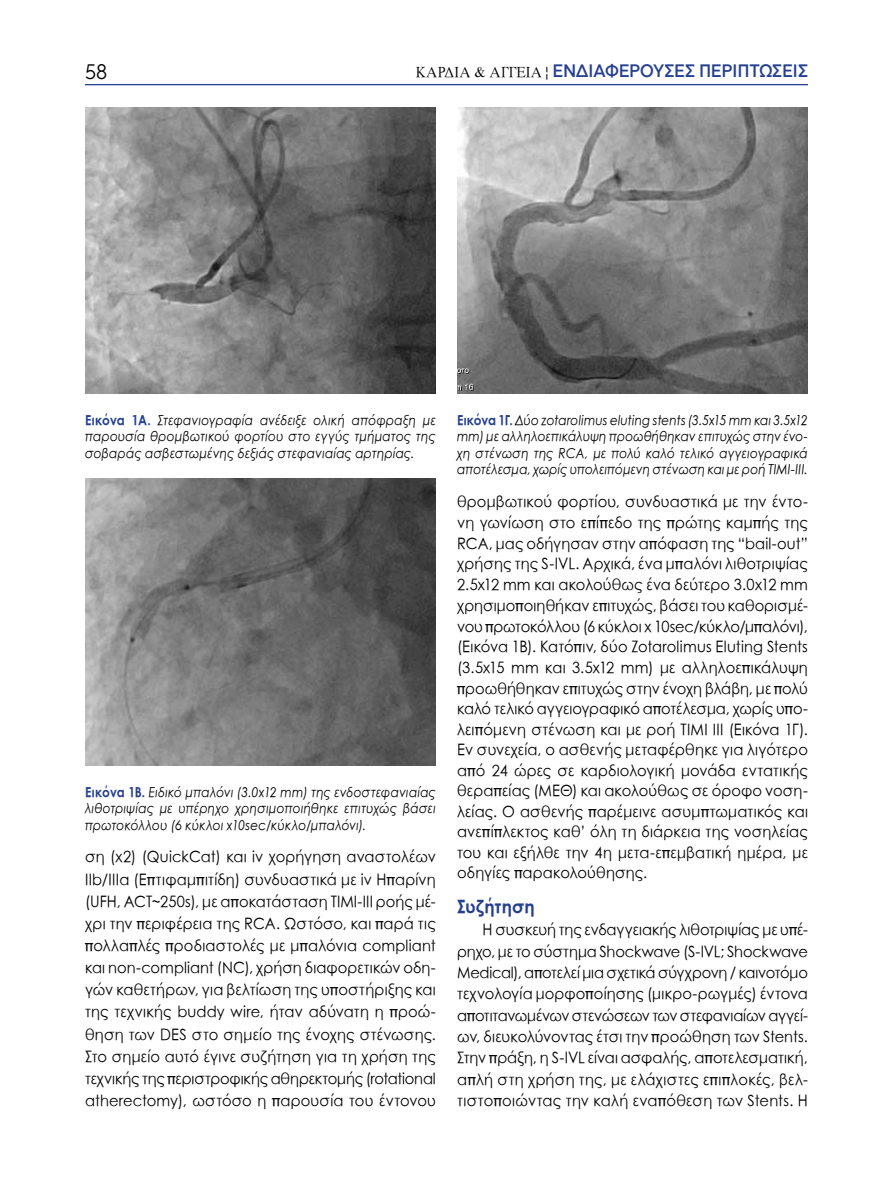
<style>
.page{position:relative;width:893px;height:1191px;background:#fff}
.page>*{position:absolute;margin:0;border:0;box-sizing:border-box;transform-origin:0 0}
.t1{font:21px "Abrade";color:#000;scale:.95 1}
.t2{font:600 18px "Abrade";letter-spacing:.01em;color:#25408f;scale:.95 1}
.t3{font:18px "SK Century Gothic Pol Uni W Bold";letter-spacing:.005em;color:#25408f;scale:.95 1}
.t4{font:15.45px/20.5px "SK Century Gothic Pol Uni W";letter-spacing:.01em;color:#000;text-align:justify;scale:.95 1}
.t5{font:13.5px/16.5px "SK Century Gothic Pol Uni W Italic";letter-spacing:.015em;color:#000;text-align:justify;scale:.9 1}
.s1{font-family:"Mg Old Times UC Pol Normal";font-weight:400;font-size:15px;color:#000}
.s2{font-family:"SK Century Gothic Pol Uni W Bold";color:#25408f}
</style>
<div class="page">
<hr style="left:85px;top:84px;width:723px;height:1px;background:#25408f">
<img style="left:85px;top:107px;width:351px;height:286px">
<img style="left:85px;top:479px;width:351px;height:286px">
<img style="left:457px;top:107px;width:351px;height:286px">
<h1 class="t1" style="left:85px;top:58px;width:25px">58</h1>
<p class="t2" style="left:416px;top:59px;width:414px"><span class="s1">ΚΑΡΔΙΑ &amp; ΑΓΓΕΙΑ |</span> ΕΝΔΙΑΦΕΡΟΥΣΕΣ ΠΕΡΙΠΤΩΣΕΙΣ</p>
<p class="t5" style="left:85px;top:411px;width:391px"><span class="s2">Εικόνα 1A.</span> Στεφανιογραφία ανέδειξε ολική απόφραξη με παρουσία θρομβωτικού φορτίου στο εγγύς τμήματος της σοβαράς ασβεστωμένης δεξιάς στεφανιαίας αρτηρίας.</p>
<p class="t5" style="left:85px;top:783px;width:391px"><span class="s2">Εικόνα 1Β.</span> Ειδικό μπαλόνι (3.0x12 mm) της ενδοστεφανιαίας λιθοτριψίας με υπέρηχο χρησιμοποιήθηκε επιτυχώς βάσει πρωτοκόλλου (6 κύκλοι x10sec/κύκλο/μπαλόνι).</p>
<p class="t4" style="left:85px;top:846px;width:371px;line-height:22px">ση (x2) (QuickCat) και iv χορήγηση αναστολέων IIb/IIIa (Επτιφαμπιτίδη) συνδυαστικά με iv Ηπαρίνη (UFH, ACT~250s), με αποκατάσταση ΤΙΜΙ-ΙΙΙ ροής μέ&shy;χρι την περιφέρεια της RCA. Ωστόσο, και παρά τις πολλαπλές προδιαστολές με μπαλόνια compliant και non-compliant (NC), χρήση διαφορετικών οδη&shy;γών καθετήρων, για βελτίωση της υποστήριξης και της τεχνικής buddy wire, ήταν αδύνατη η προώ&shy;θηση των DES στο σημείο της ένοχης στένωσης.<br>Στο σημείο αυτό έγινε συζήτηση για τη χρήση της τεχνικής της περιστροφικής αθηρεκτομής (rotational atherectomy), ωστόσο η παρουσία του έντονου</p>
<p class="t5" style="left:457px;top:411px;width:391px"><span class="s2">Εικόνα 1Γ.</span> Δύο zotarolimus eluting stents (3.5x15 mm και 3.5x12 mm) με αλληλοεπικάλυψη προωθήθηκαν επιτυχώς στην ένο&shy;χη στένωση της RCA, με πολύ καλό τελικό αγγειογραφικά αποτέλεσμα, χωρίς υπολειπόμενη στένωση και με ροή TIMI-III.</p>
<p class="t4" style="left:457px;top:491px;width:371px">θρομβωτικού φορτίου, συνδυαστικά με την έντο&shy;νη γωνίωση στο επίπεδο της πρώτης καμπής της RCA, μας οδήγησαν στην απόφαση της “bail-out” χρήσης της S-IVL. Αρχικά, ένα μπαλόνι λιθοτριψίας 2.5x12 mm και ακολούθως ένα δεύτερο 3.0x12 mm χρησιμοποιηθήκαν επιτυχώς, βάσει του καθορισμέ&shy;νου πρωτοκόλλου (6 κύκλοι x 10sec/κύκλο/μπαλόνι), (Εικόνα 1Β). Κατόπιν, δύο Zotarolimus Eluting Stents (3.5x15 mm και 3.5x12 mm) με αλληλοεπικάλυψη προωθήθηκαν επιτυχώς στην ένοχη βλάβη, με πολύ καλό τελικό αγγειογραφικό αποτέλεσμα, χωρίς υπο&shy;λειπόμενη στένωση και με ροή TIMI III (Εικόνα 1Γ).<br>Εν συνεχεία, ο ασθενής μεταφέρθηκε για λιγότερο από 24 ώρες σε καρδιολογική μονάδα εντατικής θεραπείας (ΜΕΘ) και ακολούθως σε όροφο νοση&shy;λείας. Ο ασθενής παρέμεινε ασυμπτωματικός και ανεπίπλεκτος καθ’ όλη τη διάρκεια της νοσηλείας του και εξήλθε την 4η μετα-επεμβατική ημέρα, με οδηγίες παρακολούθησης.</p>
<p class="t3" style="left:457px;top:892px;width:83px">Συζήτηση</p>
<p class="t4" style="left:457px;top:919px;width:371px;line-height:21.3px;text-indent:26px">Η συσκευή της ενδαγγειακής λιθοτριψίας με υπέ&shy;ρηχο, με το σύστημα Shockwave (S-IVL; Shockwave Medical), αποτελεί μια σχετικά σύγχρονη / καινοτόμο τεχνολογία μορφοποίησης (μικρο-ρωγμές) έντονα αποτιτανωμένων στενώσεων των στεφανιαίων αγγεί&shy;ων, διευκολύνοντας έτσι την προώθηση των Stents.<br>Στην πράξη, η S-IVL είναι ασφαλής, αποτελεσματική, απλή στη χρήση της, με ελάχιστες επιπλοκές, βελ&shy;τιστοποιώντας την καλή εναπόθεση των Stents. Η</p>
</div>
